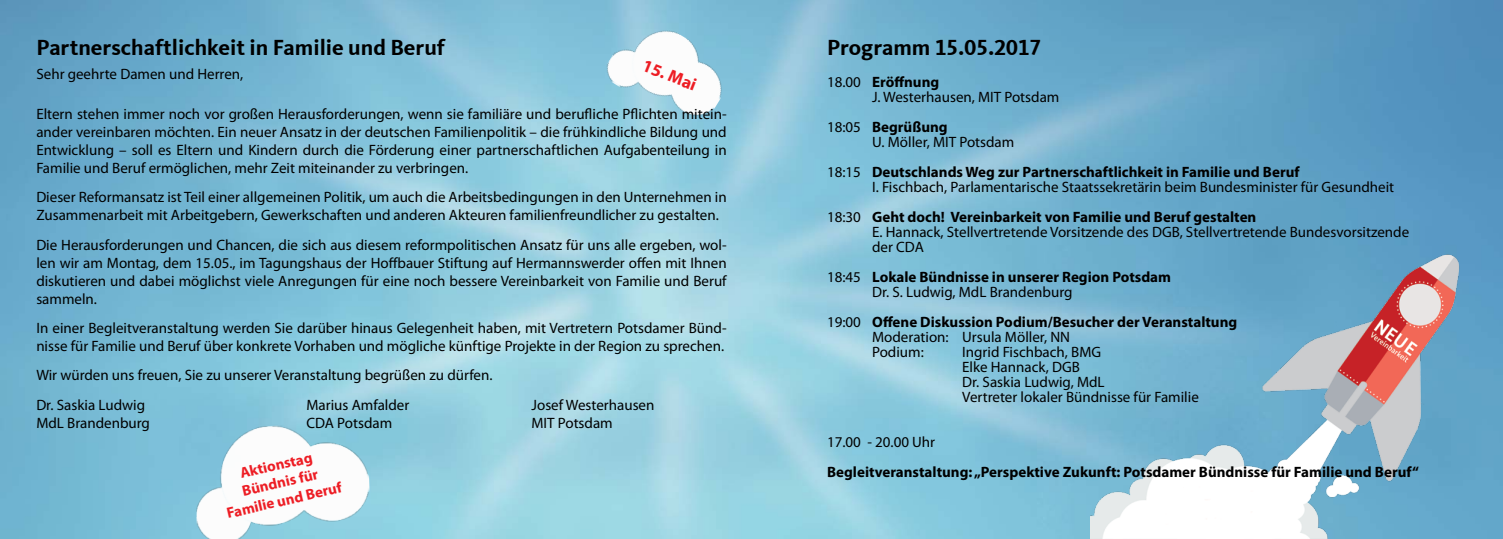
<style>
.page{position:relative;width:1503px;height:539px;background:#fff}
.page>*{position:absolute;margin:0;border:0;box-sizing:border-box;transform-origin:0 0}
.t1{font:700 22.5px "CDU Kievit Tab";color:#000}
.t2{font:700 17.5px "Myriad Pro";color:#ed1d24}
.t3{font:15px/15px "Myriad Pro";color:#000}
.t4{font:700 15px/15px "Myriad Pro";color:#000}
.t5{font:700 15px/18px "Myriad Pro";color:#ed1d24;text-align:center}
.s1{font-weight:700}
.s2{font-weight:400}
</style>
<div class="page">
<img style="left:0;top:0;width:1502px;height:539px">
<img style="left:600px;top:10px;width:138px;height:125px">
<img style="left:1090px;top:246px;width:386px;height:293px">
<img style="left:193px;top:422px;width:178px;height:117px">
<h1 class="t1" style="left:36px;top:39px;width:410px">Partnerschaftlichkeit in Familie und Beruf</h1>
<p class="t3" style="left:36px;top:66px;width:208px">Sehr geehrte Damen und Herren,</p>
<p class="t3" style="left:36px;top:105px;width:692px;line-height:18px;text-align:justify">Eltern stehen immer noch vor großen Herausforderungen, wenn sie familiäre und berufliche Pflichten mitein&shy;ander vereinbaren möchten. Ein neuer Ansatz in der deutschen Familienpolitik – die frühkindliche Bildung und Entwicklung – soll es Eltern und Kindern durch die Förderung einer partnerschaftlichen Aufgabenteilung in Familie und Beruf ermöglichen, mehr Zeit miteinander zu verbringen.</p>
<p class="t3" style="left:36px;top:188px;width:692px;line-height:18px">Dieser Reformansatz ist Teil einer allgemeinen Politik, um auch die Arbeitsbedingungen in den Unternehmen in<br>Zusammenarbeit mit Arbeitgebern, Gewerkschaften und anderen Akteuren familienfreundlicher zu gestalten.</p>
<p class="t3" style="left:36px;top:235px;width:692px;line-height:18px;text-align:justify">Die Herausforderungen und Chancen, die sich aus diesem reformpolitischen Ansatz für uns alle ergeben, wol&shy;len wir am Montag, dem 15.05., im Tagungshaus der Hoffbauer Stiftung auf Hermannswerder offen mit Ihnen diskutieren und dabei möglichst viele Anregungen für eine noch bessere Vereinbarkeit von Familie und Beruf sammeln.</p>
<p class="t3" style="left:36px;top:319px;width:692px;line-height:18px">In einer Begleitveranstaltung werden Sie darüber hinaus Gelegenheit haben, mit Vertretern Potsdamer Bünd&shy;nisse für Familie und Beruf über konkrete Vorhaben und mögliche künftige Projekte in der Region zu sprechen.</p>
<p class="t3" style="left:36px;top:360px;width:458px;line-height:29.2px">Wir würden uns freuen, Sie zu unserer Veranstaltung begrüßen zu dürfen.<br>Dr. Saskia Ludwig</p>
<p class="t2" style="left:648px;top:54px;width:58px;rotate:22deg">15. Mai</p>
<p class="t3" style="left:306px;top:397px;width:104px">Marius Amfalder</p>
<p class="t3" style="left:531px;top:397px;width:124px">Josef Westerhausen</p>
<p class="t3" style="left:36px;top:415px;width:115px">MdL Brandenburg</p>
<p class="t3" style="left:306px;top:415px;width:87px">CDA Potsdam</p>
<p class="t3" style="left:531px;top:415px;width:83px">MIT Potsdam</p>
<p class="t5" style="left:217px;top:469px;width:119px;rotate:-13deg">Aktionstag<br>Bündnis für<br>Familie und Beruf</p>
<h1 class="t1" style="left:827px;top:39px;width:216px">Programm 15.05.2017</h1>
<p class="t3" style="left:872px;top:74px;width:189px;text-indent:-45px">18.00 <span class="s1">Eröffnung<br></span>J. Westerhausen, MIT Potsdam</p>
<p class="t3" style="left:872px;top:119px;width:144px;text-indent:-45px">18:05 <span class="s1">Begrüßung<br></span>U. Möller, MIT Potsdam</p>
<p class="t3" style="left:872px;top:164px;width:523px;text-indent:-45px">18:15 <span class="s1">Deutschlands Weg zur Partnerschaftlichkeit in Familie und Beruf<br></span>I. Fischbach, Parlamentarische Staatssekretärin beim Bundesminister für Gesundheit</p>
<p class="t3" style="left:872px;top:209px;width:538px;text-indent:-45px">18:30 <span class="s1">Geht doch! Vereinbarkeit von Familie und Beruf gestalten<br></span>E. Hannack, Stellvertretende Vorsitzende des DGB, Stellvertretende Bundesvorsitzende der CDA</p>
<p class="t4" style="left:872px;top:269px;width:300px;text-indent:-45px"><span class="s2">18:45</span> Lokale Bündnisse in unserer Region Potsdam<br><span class="s2">Dr. S. Ludwig, MdL Brandenburg</span></p>
<p class="t4" style="left:872px;top:314px;width:366px;text-indent:-45px"><span class="s2">19:00</span> Offene Diskussion Podium/Besucher der Veranstaltung<br><span class="s2">Moderation: Ursula Möller, NN<br>Podium:</span></p>
<p class="t3" style="left:962px;top:344px;width:238px">Ingrid Fischbach, BMG<br>Elke Hannack, DGB<br>Dr. Saskia Ludwig, MdL<br>Vertreter lokaler Bündnisse für Familie</p>
<p class="t3" style="left:827px;top:434px;width:110px">17.00 - 20.00 Uhr</p>
<p class="t4" style="left:827px;top:464px;width:593px">Begleitveranstaltung: „Perspektive Zukunft: Potsdamer Bündnisse für Familie und Beruf“</p>
</div>
